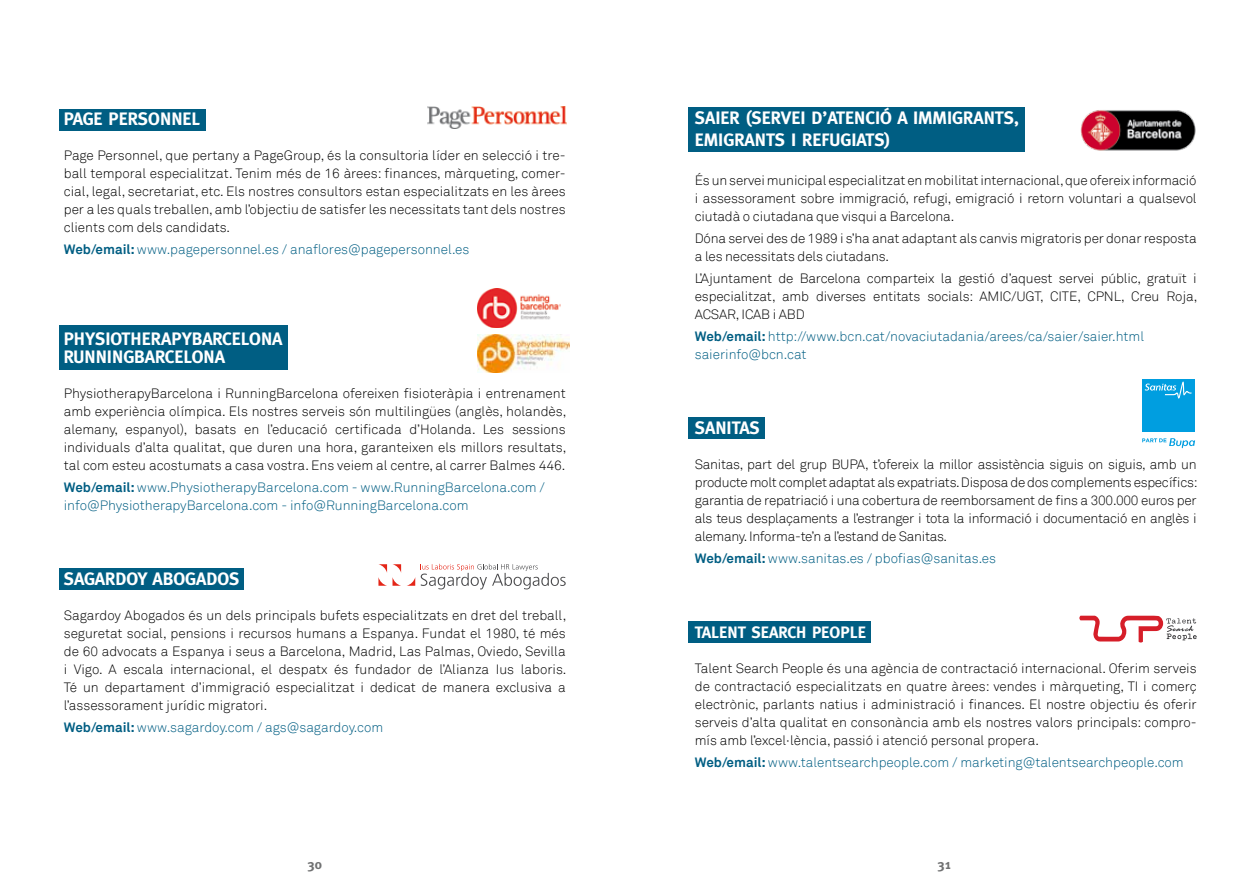
<style>
.page{position:relative;width:1259px;height:893px;background:#fff}
.page>*{position:absolute;margin:0;border:0;box-sizing:border-box;transform-origin:0 0}
.t1{font:700 18px/18px "Meta";color:#fff}
.t2{font:700 16.5px "Meta";color:#fff}
.t3{font:300 13.5px/18px "Akkurat";letter-spacing:-.01em;color:#000;text-align:justify}
.t4{font:300 13.5px/18px "Akkurat";color:#005e83}
.t5{font:700 13.5px "Meta";color:#707172}
.s1{font-weight:700}
</style>
<div class="page">
<div style="left:59px;top:109px;width:146px;height:21px;background:#005e83"></div>
<div style="left:688px;top:417px;width:77px;height:21px;background:#005e83"></div>
<div style="left:689px;top:107px;width:336px;height:45px;background:#005e83"></div>
<div style="left:688px;top:621px;width:182px;height:21px;background:#005e83"></div>
<div style="left:59px;top:569px;width:185px;height:21px;background:#005e83"></div>
<div style="left:59px;top:325px;width:229px;height:45px;background:#005e83"></div>
<img style="left:428px;top:107px;width:138px;height:22px">
<img style="left:477px;top:288px;width:83px;height:40px">
<img style="left:477px;top:335px;width:92px;height:37px">
<svg style="left:378px;top:564px;width:188px;height:25px"></svg>
<svg style="left:1079px;top:616px;width:118px;height:26px"></svg>
<svg style="left:1142px;top:438px;width:53px;height:10px"></svg>
<div style="left:1142px;top:379px;width:52px;height:53px;background:#009ee0"></div>
<svg style="left:1144px;top:382px;width:47px;height:17px"></svg>
<img style="left:1080px;top:110px;width:116px;height:41px">
<h1 class="t1" style="left:64px;top:110px;width:138px">PAGE PERSONNEL</h1>
<p class="t3" style="left:64px;top:147px;width:503px">Page Personnel, que pertany a PageGroup, és la consultoria líder en selecció i tre&shy;ball temporal especialitzat. Tenim més de 16 àrees: finances, màrqueting, comer&shy;cial, legal, secretariat, etc. Els nostres consultors estan especialitzats en les àrees per a les quals treballen, amb l’objectiu de satisfer les necessitats tant dels nostres clients com dels candidats.</p>
<p class="t4" style="left:64px;top:241px;width:407px"><span class="s1">Web/email:</span> www.pagepersonnel.es / anaflores@pagepersonnel.es</p>
<h1 class="t1" style="left:64px;top:329px;width:220px">PHYSIOTHERAPYBARCELONA<br>RUNNINGBARCELONA</h1>
<p class="t3" style="left:64px;top:384px;width:504px">PhysiotherapyBarcelona i RunningBarcelona ofereixen fisioteràpia i entrenament amb experiència olímpica. Els nostres serveis són multilingües (anglès, holandès, alemany, espanyol), basats en l’educació certificada d’Holanda. Les sessions individuals d’alta qualitat, que duren una hora, garanteixen els millors resultats, tal com esteu acostumats a casa vostra. Ens veiem al centre, al carrer Balmes 446.</p>
<p class="t4" style="left:64px;top:479px;width:482px"><span class="s1">Web/email:</span> www.PhysiotherapyBarcelona.com - www.RunningBarcelona.com / info@PhysiotherapyBarcelona.com - info@RunningBarcelona.com</p>
<h1 class="t1" style="left:64px;top:569px;width:177px">SAGARDOY ABOGADOS</h1>
<p class="t3" style="left:64px;top:606px;width:504px">Sagardoy Abogados és un dels principals bufets especialitzats en dret del treball, seguretat social, pensions i recursos humans a Espanya. Fundat el 1980, té més de 60 advocats a Espanya i seus a Barcelona, Madrid, Las Palmas, Oviedo, Sevilla i Vigo. A escala internacional, el despatx és fundador de l’Alianza Ius laboris.<br>Té un departament d’immigració especialitzat i dedicat de manera exclusiva a l’assessorament jurídic migratori.</p>
<p class="t4" style="left:64px;top:718px;width:321px"><span class="s1">Web/email:</span> www.sagardoy.com / ags@sagardoy.com</p>
<h1 class="t1" style="left:695px;top:107px;width:325px;line-height:21.6px">SAIER (SERVEI D’ATENCIÓ A IMMIGRANTS,<br>EMIGRANTS I REFUGIATS)</h1>
<p class="t3" style="left:695px;top:171px;width:503px">És un servei municipal especialitzat en mobilitat internacional, que ofereix informació i assessorament sobre immigració, refugi, emigració i retorn voluntari a qualsevol ciutadà o ciutadana que visqui a Barcelona.</p>
<p class="t3" style="left:695px;top:229px;width:503px">Dóna servei des de 1989 i s’ha anat adaptant als canvis migratoris per donar resposta a les necessitats dels ciutadans.</p>
<p class="t3" style="left:695px;top:270px;width:504px">L’Ajuntament de Barcelona comparteix la gestió d’aquest servei públic, gratuït i especialitzat, amb diverses entitats socials: AMIC/UGT, CITE, CPNL, Creu Roja, ACSAR, ICAB i ABD</p>
<p class="t4" style="left:695px;top:328px;width:451px"><span class="s1">Web/email:</span> http://www.bcn.cat/novaciutadania/arees/ca/saier/saier.html saierinfo@bcn.cat</p>
<h1 class="t1" style="left:695px;top:419px;width:67px">SANITAS</h1>
<p class="t3" style="left:695px;top:455px;width:504px">Sanitas, part del grup BUPA, t’ofereix la millor assistència siguis on siguis, amb un producte molt complet adaptat als expatriats. Disposa de dos complements específics: garantia de repatriació i una cobertura de reemborsament de fins a 300.000 euros per als teus desplaçaments a l’estranger i tota la informació i documentació en anglès i alemany. Informa-te’n a l’estand de Sanitas.</p>
<p class="t4" style="left:695px;top:550px;width:303px"><span class="s1">Web/email:</span> www.sanitas.es / pbofias@sanitas.es</p>
<p class="t2" style="left:695px;top:622px;width:173px">TALENT SEARCH PEOPLE</p>
<p class="t3" style="left:695px;top:659px;width:503px">Talent Search People és una agència de contractació internacional. Oferim serveis de contractació especialitzats en quatre àrees: vendes i màrqueting, TI i comerç electrònic, parlants natius i administració i finances. El nostre objectiu és oferir serveis d’alta qualitat en consonància amb els nostres valors principals: compro&shy;mís amb l’excel·lència, passió i atenció personal propera.</p>
<p class="t4" style="left:695px;top:753px;width:490px"><span class="s1">Web/email:</span> www.talentsearchpeople.com / marketing@talentsearchpeople.com</p>
<p class="t5" style="left:307px;top:857px;width:16px">30</p>
<p class="t5" style="left:937px;top:857px;width:15px">31</p>
</div>
